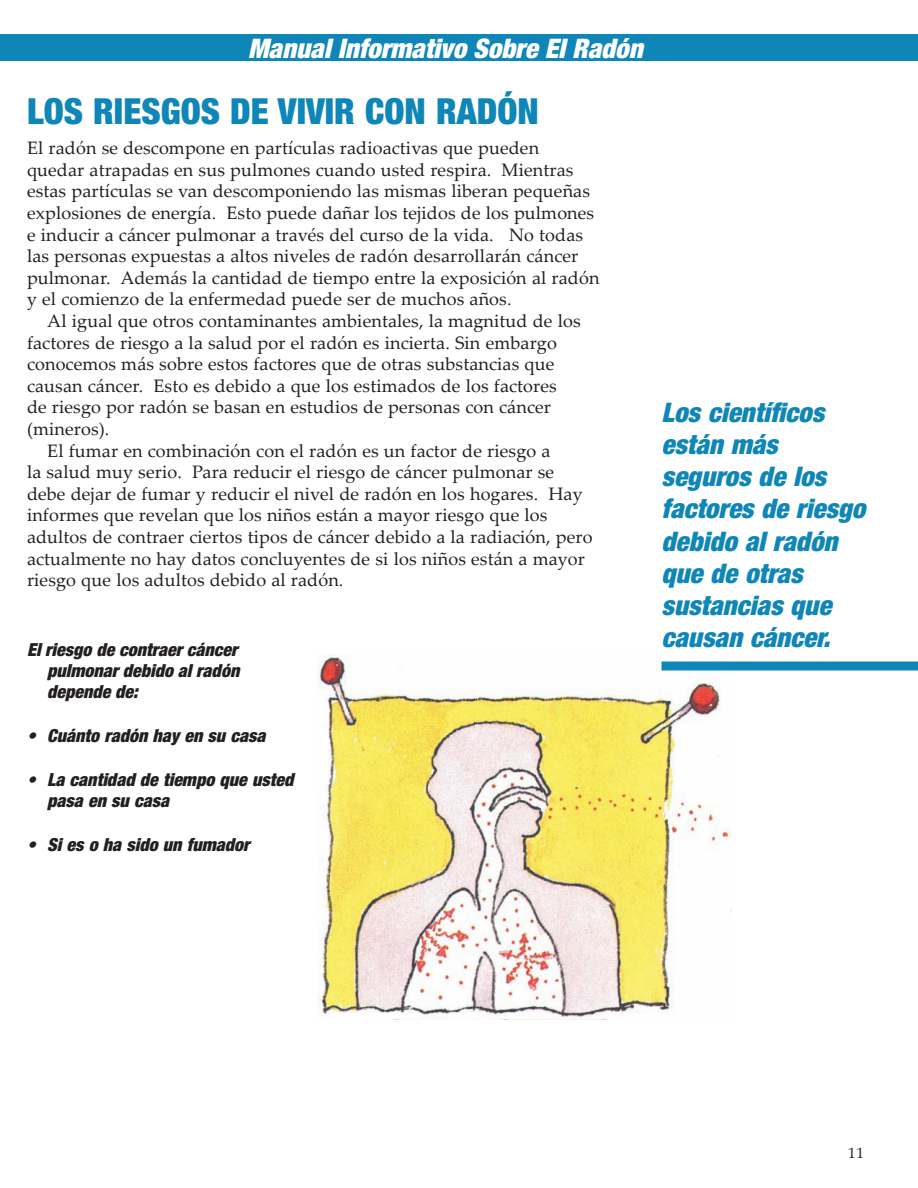
<style>
.page{position:relative;width:918px;height:1188px;background:#fff}
.page>*{position:absolute;margin:0;border:0;box-sizing:border-box;transform-origin:0 0}
.t1{font:900 condensed 36px "Helvetica Neue";color:#0f86b8}
.t2{font:italic 900 condensed 27px/32.2px "Helvetica Neue";color:#0f86b8}
.t3{font:italic 900 condensed 27px "Helvetica Neue";color:#fff}
.t4{font:18px/21.6px "Palatino Linotype";letter-spacing:.005em;color:#231f20}
.t5{font:italic 900 condensed 18px/21px "Helvetica Neue";color:#231f20}
.t6{font:15px "Palatino Linotype";color:#231f20}
</style>
<div class="page">
<div style="left:0;top:34px;width:918px;height:27px;background:#0f86b8"></div>
<img style="left:317px;top:655px;width:415px;height:364px">
<div style="left:662px;top:662px;width:256px;height:8px;background:#0f86b8"></div>
<h2 class="t3" style="left:248px;top:31px;width:398px">Manual Informativo Sobre El Radón</h2>
<h1 class="t1" style="left:27px;top:89px;width:84px">LOS RIES</h1>
<h1 class="t1" style="left:161px;top:89px;width:376px">GOS DE VIVIR CON RADÓN</h1>
<p class="t4" style="left:27px;top:137px;width:574px">El radón se descompone en partículas radioactivas que pueden quedar atrapadas en sus pulmones cuando usted respira. Mientras estas partículas se van descomponiendo las mismas liberan pequeñas explosiones de energía. Esto puede dañar los tejidos de los pulmones e inducir a cáncer pulmonar a través del curso de la vida. No todas las personas expuestas a altos niveles de radón desarrollarán cáncer pulmonar. Además la cantidad de tiempo entre la exposición al radón y el comienzo de la enfermedad puede ser de muchos años.</p>
<p class="t4" style="left:47px;top:309px;width:535px">Al igual que otros contaminantes ambientales, la magnitud de los</p>
<p class="t4" style="left:27px;top:331px;width:531px">factores de riesgo a la salud por el radón es incierta. Sin embargo</p>
<p class="t4" style="left:27px;top:353px;width:529px">conocemos más sobre estos factores que de otras substancias que</p>
<p class="t4" style="left:27px;top:374px;width:531px">causan cáncer. Esto es debido a que los estimados de los factores</p>
<p class="t4" style="left:27px;top:396px;width:525px">de riesgo por radón se basan en estudios de personas con cáncer</p>
<p class="t4" style="left:27px;top:417px;width:84px">(mineros).</p>
<p class="t4" style="left:47px;top:439px;width:505px">El fumar en combinación con el radón es un factor de riesgo a</p>
<p class="t4" style="left:27px;top:461px;width:529px">la salud muy serio. Para reducir el riesgo de cáncer pulmonar se</p>
<p class="t4" style="left:27px;top:482px;width:557px">debe dejar de fumar y reducir el nivel de radón en los hogares. Hay</p>
<p class="t4" style="left:27px;top:504px;width:522px">informes que revelan que los niños están a mayor riesgo que los</p>
<p class="t4" style="left:27px;top:525px;width:567px">adultos de contraer ciertos tipos de cáncer debido a la radiación, pero</p>
<p class="t4" style="left:27px;top:547px;width:559px">actualmente no hay datos concluyentes de si los niños están a mayor</p>
<p class="t4" style="left:27px;top:569px;width:318px">riesgo que los adultos debido al radón.</p>
<p class="t5" style="left:47px;top:639px;width:195px;text-indent:-20px">El riesgo de contraer cáncer pulmonar debido al radón depende de:</p>
<p class="t5" style="left:27px;top:725px;width:240px">• Cuánto radón hay en su casa</p>
<p class="t5" style="left:47px;top:769px;width:248px;text-indent:-20px">• La cantidad de tiempo que usted pasa en su casa</p>
<p class="t5" style="left:27px;top:834px;width:224px">• Si es o ha sido un fumador</p>
<h2 class="t2" style="left:662px;top:396px;width:207px">Los científicos están más seguros de los factores de riesgo debido al radón que de otras sustancias que causan cáncer.</h2>
<p class="t6" style="left:848px;top:1143px;width:17px">11</p>
</div>
